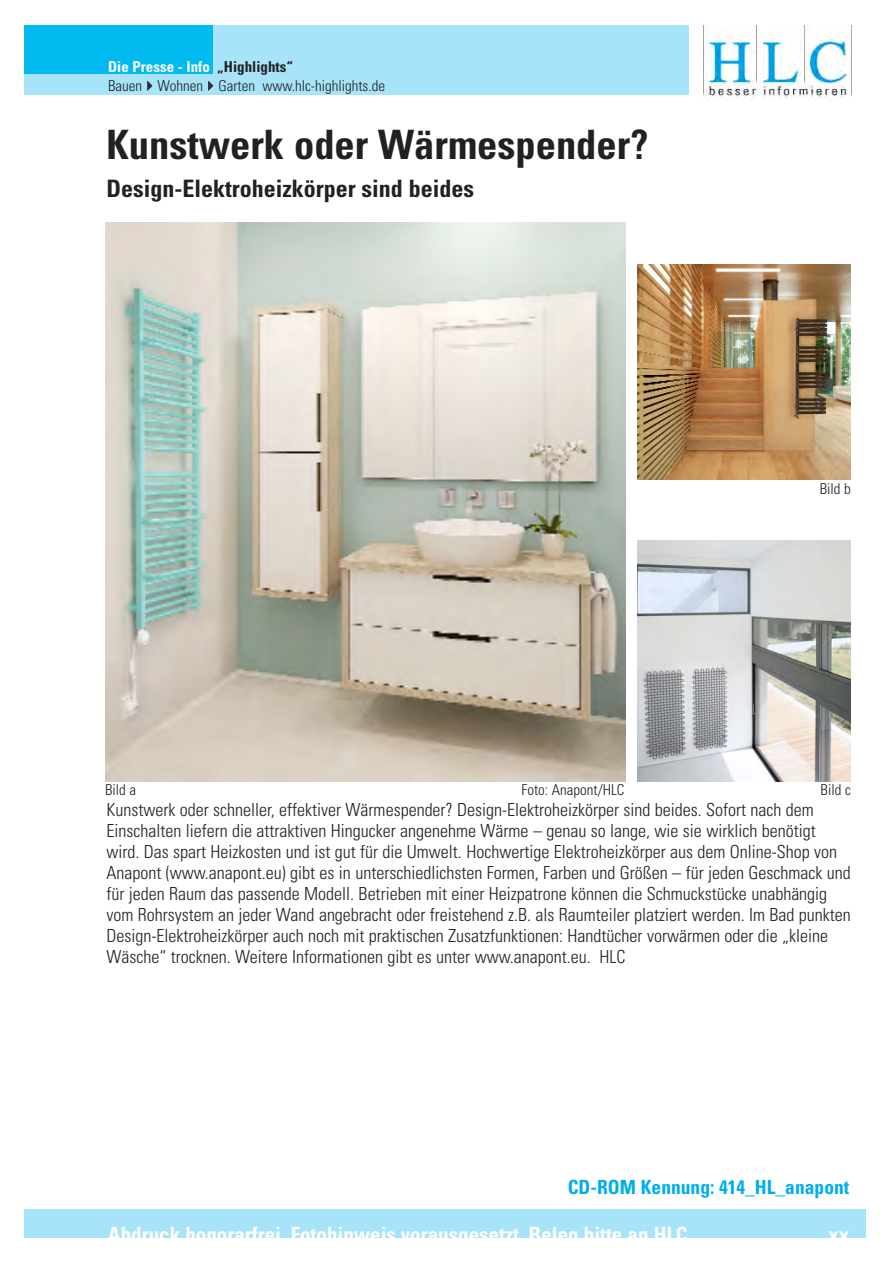
<style>
.page{position:relative;width:893px;height:1263px;background:#fff}
.page>*{position:absolute;margin:0;border:0;box-sizing:border-box;transform-origin:0 0}
.t1{font:700 condensed 40.5px "Univers";color:#232021}
.t2{font:700 condensed 24px "Univers";color:#232021}
.t3{font:700 condensed 21px "Univers";color:#fff}
.t4{font:700 condensed 19.5px "Univers";color:#00aeee}
.t5{font:300 condensed 18px/21px "Univers";color:#232021}
.t6{font:300 condensed 15px/18.8px "Univers";color:#232021}
.s1{font-weight:700;color:#fff}
.s2{font-weight:700}
</style>
<div class="page">
<img style="left:638px;top:264px;width:212px;height:216px">
<div style="left:24px;top:1209px;width:842px;height:29px;background:#a8e4f9"></div>
<div style="left:24px;top:25px;width:665px;height:70px;background:#a8e4f9"></div>
<div style="left:24px;top:25px;width:189px;height:49px;background:#00baf0"></div>
<img style="left:703px;top:25px;width:148px;height:75px">
<svg style="left:208px;top:81px;width:5px;height:10px"></svg>
<svg style="left:147px;top:81px;width:5px;height:10px"></svg>
<img style="left:105px;top:222px;width:521px;height:560px">
<img style="left:638px;top:540px;width:212px;height:242px">
<p class="t6" style="left:108px;top:59px;width:278px"><span class="s1">Die Presse - Info</span> <span class="s2">„Highlights“<br></span>Bauen Wohnen Garten www.hlc-highlights.de</p>
<h1 class="t1" style="left:106px;top:130px;width:543px">Kunstwerk oder Wärmespender?</h1>
<h2 class="t2" style="left:106px;top:180px;width:369px">Design-Elektroheizkörper sind beides</h2>
<p class="t6" style="left:105px;top:782px;width:33px">Bild a</p>
<p class="t6" style="left:521px;top:782px;width:104px">Foto: Anapont/HLC</p>
<p class="t6" style="left:819px;top:481px;width:33px">Bild b</p>
<p class="t6" style="left:820px;top:782px;width:32px">Bild c</p>
<p class="t5" style="left:106px;top:801px;width:746px">Kunstwerk oder schneller, effektiver Wärmespender? Design-Elektroheizkörper sind beides. Sofort nach dem Einschalten liefern die attraktiven Hingucker angenehme Wärme – genau so lange, wie sie wirklich benötigt wird. Das spart Heizkosten und ist gut für die Umwelt. Hochwertige Elektroheizkörper aus dem Online-Shop von Anapont (www.anapont.eu) gibt es in unterschiedlichsten Formen, Farben und Größen – für jeden Geschmack und für jeden Raum das passende Modell. Betrieben mit einer Heizpatrone können die Schmuckstücke unabhängig vom Rohrsystem an jeder Wand angebracht oder freistehend z.B. als Raumteiler platziert werden. Im Bad punkten Design-Elektroheizkörper auch noch mit praktischen Zusatzfunktionen: Handtücher vorwärmen oder die „kleine Wäsche“ trocknen. Weitere Informationen gibt es unter www.anapont.eu. HLC</p>
<p class="t4" style="left:567px;top:1180px;width:283px">CD-ROM Kennung: 414_HL_anapont</p>
<p class="t3" style="left:108px;top:1227px;width:586px">Abdruck honorarfrei, Fotohinweis vorausgesetzt. Beleg bitte an HLC.</p>
<p class="t3" style="left:828px;top:1227px;width:22px">xx</p>
</div>
